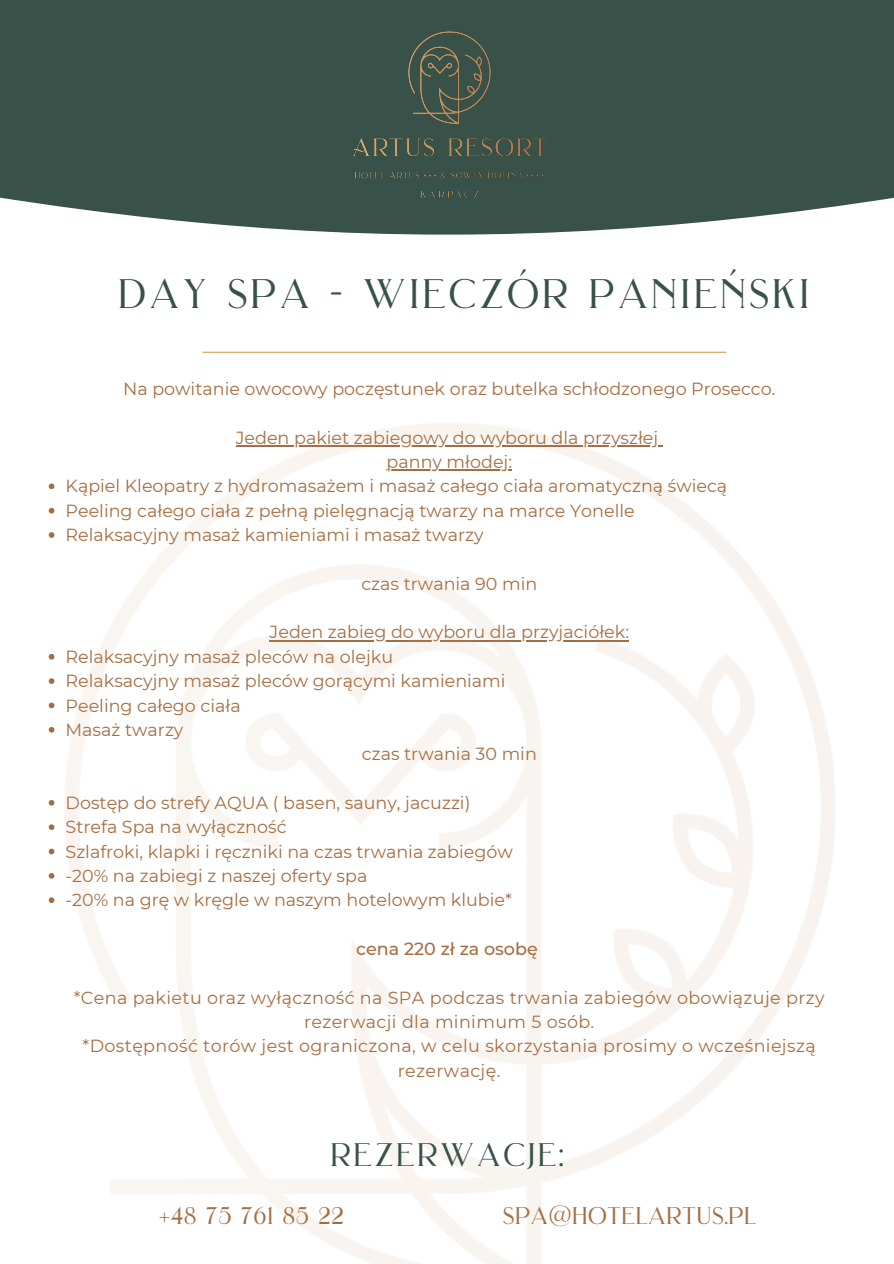
<style>
.page{position:relative;width:894px;height:1264px;background:#fff}
.page>*{position:absolute;margin:0;border:0;box-sizing:border-box;transform-origin:0 0}
.t1{font:41.1px "Brilon";letter-spacing:.075em;color:#385249}
.t2{font:32.55px "Brilon";letter-spacing:.075em;color:#385249}
.t3{font:24px "Brilon";letter-spacing:.02em;color:#a66d42}
.t4{font:17.55px "Montserrat";color:#a66d42}
.t5{font:17.55px/24.3px "Montserrat";letter-spacing:.02em;color:#a66d42;text-align:center}
.t6{font:500 17.55px "Montserrat";color:#a66d42}
</style>
<div class="page">
<div style="left:0;top:0;width:893px;height:227px;background:#385249"></div>
<div style="left:241px;top:0;width:416px;height:235px;background:#385249"></div>
<img style="left:48px;top:351px;width:788px;height:912px">
<p class="t1" style="left:118px;top:261px;width:692px">DAY SPA - WIECZÓR PANIEŃSKI</p>
<p class="t4" style="left:123px;top:378px;width:653px">Na powitanie owocowy poczęstunek oraz butelka schłodzonego Prosecco.</p>
<p class="t4" style="left:236px;top:427px;width:424px">Jeden pakiet zabiegowy do wyboru dla przyszłej</p>
<p class="t4" style="left:386px;top:451px;width:127px">panny młodej:</p>
<p class="t4" style="left:65px;top:475px;width:663px">Kąpiel Kleopatry z hydromasażem i masaż całego ciała aromatyczną świecą</p>
<p class="t4" style="left:65px;top:500px;width:570px">Peeling całego ciała z pełną pielęgnacją twarzy na marce Yonelle</p>
<p class="t4" style="left:65px;top:524px;width:419px">Relaksacyjny masaż kamieniami i masaż twarzy</p>
<p class="t4" style="left:361px;top:573px;width:177px">czas trwania 90 min</p>
<p class="t4" style="left:269px;top:621px;width:361px">Jeden zabieg do wyboru dla przyjaciółek:</p>
<p class="t4" style="left:65px;top:646px;width:329px">Relaksacyjny masaż pleców na olejku</p>
<p class="t4" style="left:65px;top:670px;width:441px">Relaksacyjny masaż pleców gorącymi kamieniami</p>
<p class="t4" style="left:65px;top:694px;width:177px">Peeling całego ciała</p>
<p class="t4" style="left:65px;top:719px;width:119px">Masaż twarzy</p>
<p class="t4" style="left:362px;top:743px;width:176px">czas trwania 30 min</p>
<p class="t4" style="left:65px;top:792px;width:406px">Dostęp do strefy AQUA ( basen, sauny, jacuzzi)</p>
<p class="t4" style="left:65px;top:816px;width:222px">Strefa Spa na wyłączność</p>
<p class="t4" style="left:65px;top:840px;width:448px">Szlafroki, klapki i ręczniki na czas trwania zabiegów</p>
<p class="t4" style="left:65px;top:865px;width:303px">-20% na zabiegi z naszej oferty spa</p>
<p class="t4" style="left:65px;top:889px;width:447px">-20% na grę w kręgle w naszym hotelowym klubie*</p>
<p class="t6" style="left:356px;top:938px;width:183px">cena 220 zł za osobę</p>
<p class="t5" style="left:74px;top:985px;width:752px">*Cena pakietu oraz wyłączność na SPA podczas trwania zabiegów obowiązuje przy rezerwacji dla minimum 5 osób.</p>
<p class="t5" style="left:83px;top:1033px;width:734px">*Dostępność torów jest ograniczona, w celu skorzystania prosimy o wcześniejszą rezerwację.</p>
<p class="t2" style="left:330px;top:1128px;width:234px">REZERWACJE:</p>
<p class="t3" style="left:159px;top:1196px;width:187px">+48 75 761 85 22</p>
<p class="t3" style="left:502px;top:1196px;width:254px">SPA@HOTELARTUS.PL</p>
</div>
